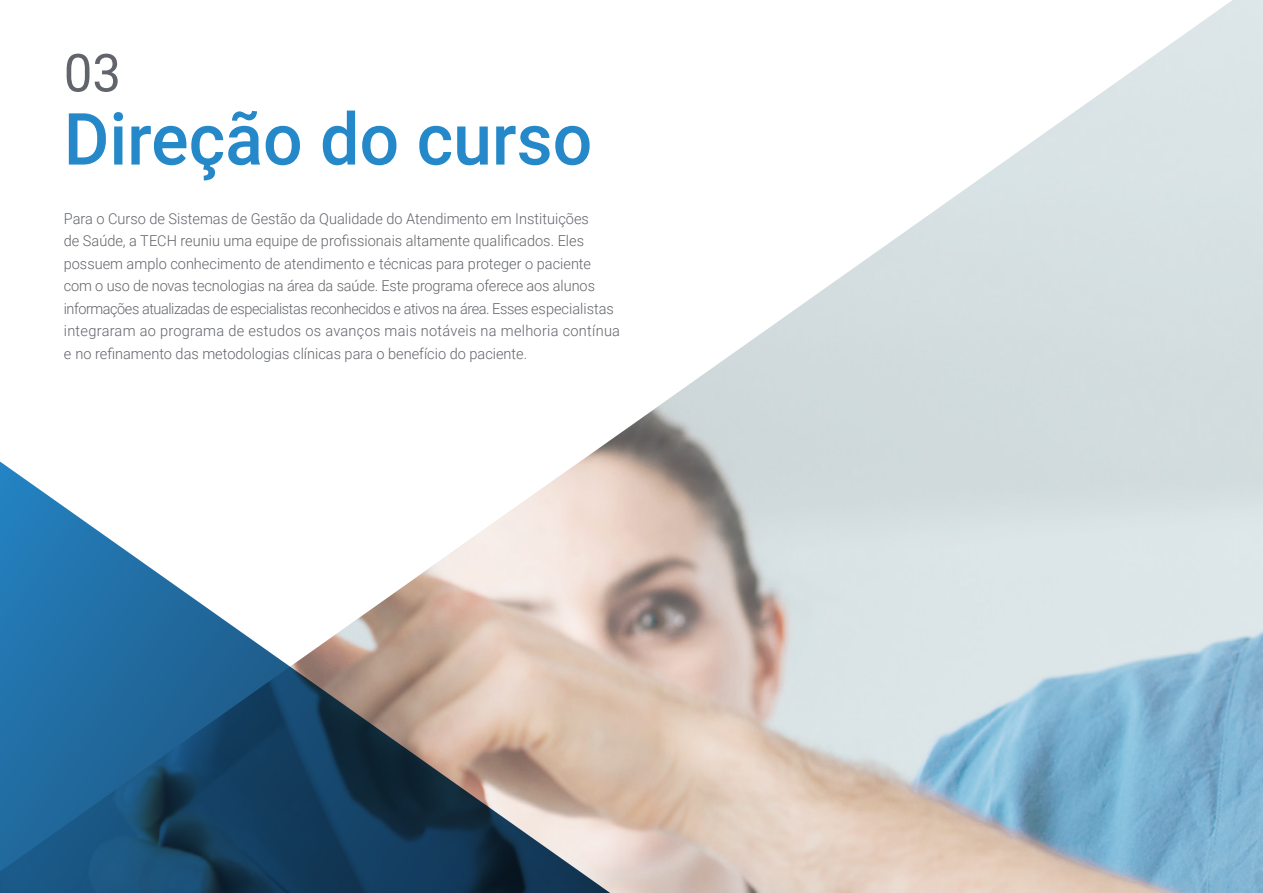
<style>
.page{position:relative;width:1263px;height:893px;background:#fff}
.page>*{position:absolute;margin:0;border:0;box-sizing:border-box;transform-origin:0 0}
.t1{font:500 72px "Roboto";color:#2488c9}
.t2{font:52.5px "Roboto";color:#61646a}
.t3{font:300 15px/22.5px "Roboto";color:#61646a}
</style>
<div class="page">
<img style="left:602px;top:0;width:661px;height:893px">
<svg style="left:0;top:446px;width:640px;height:447px"></svg>
<h2 class="t2" style="left:64px;top:36px;width:59px">03</h2>
<h1 class="t1" style="left:64px;top:89px;width:530px">Direção do curso</h1>
<p class="t3" style="left:64px;top:207px;width:558px">Para o Curso de Sistemas de Gestão da Qualidade do Atendimento em Instituições<br>de Saúde, a TECH reuniu uma equipe de profissionais altamente qualificados. Eles possuem amplo conhecimento de atendimento e técnicas para proteger o paciente com o uso de novas tecnologias na área da saúde. Este programa oferece aos alunos informações atualizadas de especialistas reconhecidos e ativos na área. Esses especialistas integraram ao programa de estudos os avanços mais notáveis na melhoria contínua e no refinamento das metodologias clínicas para o benefício do paciente.</p>
</div>
